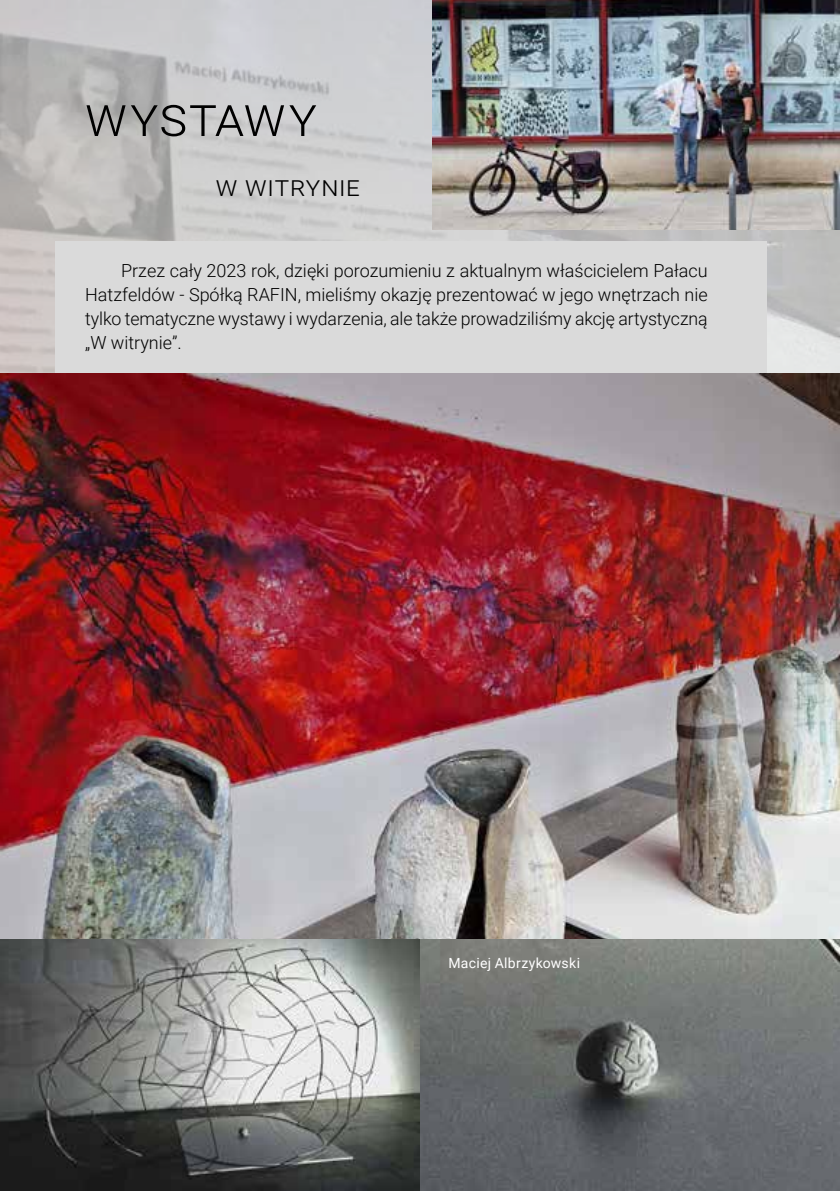
<style>
.page{position:relative;width:840px;height:1191px;background:#fff}
.page>*{position:absolute;margin:0;border:0;box-sizing:border-box;transform-origin:0 0}
.t1{font:300 54px "Roboto";color:#000}
.t2{font:300 28px "Roboto";color:#000}
.t3{font:300 18px/24px "Roboto";letter-spacing:-.005em;color:#000;text-align:justify}
.t4{font:14px "Roboto";letter-spacing:.02em;color:#fff}
</style>
<div class="page">
<img style="left:0;top:0;width:839px;height:373px">
<div style="left:56px;top:241px;width:710px;height:897px;background:#dadada"></div>
<img style="left:0;top:373px;width:839px;height:566px">
<img style="left:432px;top:0;width:407px;height:229px">
<img style="left:0;top:939px;width:839px;height:252px">
<h1 class="t1" style="left:85px;top:79px;width:165px">Wystawy</h1>
<h2 class="t2" style="left:215px;top:166px;width:105px">W witrynie</h2>
<p class="t3" style="left:85px;top:258px;width:623px;text-indent:36px">Przez cały 2023 rok, dzięki porozumieniu z aktualnym właścicielem Pałacu Hatzfeldów - Spółką RAFIN, mieliśmy okazję prezentować w jego wnętrzach nie tylko tematyczne wystawy i wydarzenia, ale także prowadziliśmy akcję artystyczną „W witrynie”.</p>
<p class="t4" style="left:448px;top:953px;width:133px">Maciej Albrzykowski</p>
</div>
